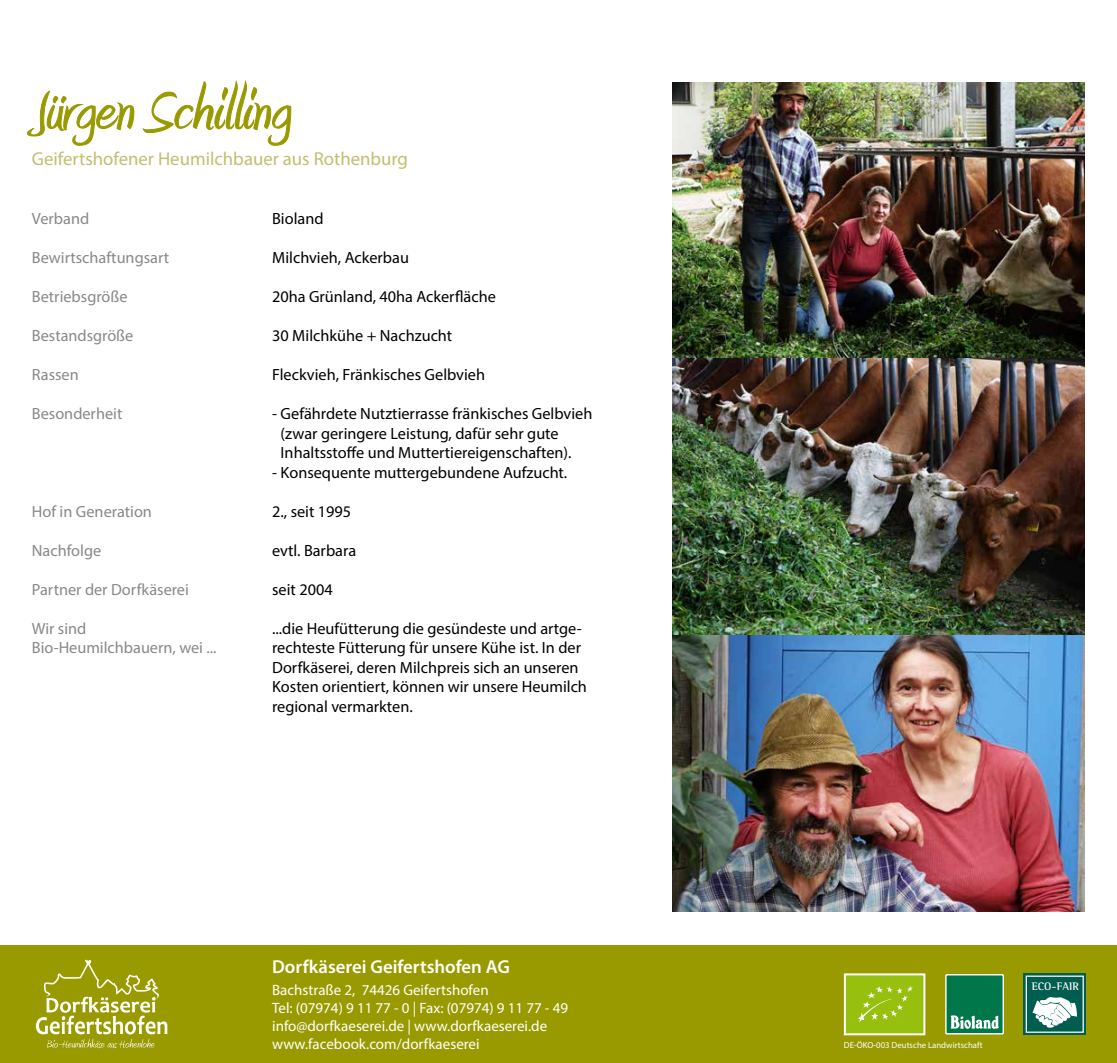
<style>
.page{position:relative;width:1117px;height:1063px;background:#fff}
.page>*{position:absolute;margin:0;border:0;box-sizing:border-box;transform-origin:0 0}
.t1{font:69.62px "Amienne";color:#989a00}
.t2{font:18.75px "Myriad Pro";color:#c0bf70}
.t3{font:600 18.75px "Myriad Pro";color:#fff}
.t4{font:16.25px/19.5px "Myriad Pro";color:#000}
.t5{font:16.25px/19.5px "Myriad Pro";color:#87888a}
.t6{font:15px/18px "Myriad Pro";color:#fff}
.t7{font:700 11.12px "Agfa Rotis Semi Serif";color:#fff}
.t8{font:8.75px "Myriad Pro";color:#fff}
</style>
<div class="page">
<div style="left:0;top:945px;width:1116px;height:117px;background:#989a00"></div>
<svg style="left:36px;top:959px;width:131px;height:89px"></svg>
<div style="left:1023px;top:973px;width:62px;height:61px;background:#005d4f"></div>
<div style="left:1025px;top:975px;width:58px;height:57px;border:1px solid #fff"></div>
<svg style="left:1032px;top:997px;width:44px;height:30px"></svg>
<div style="left:944px;top:974px;width:59px;height:60px;background:#e8e9c8;border-radius:2px"></div>
<div style="left:946px;top:975px;width:56px;height:58px;background:#00764b"></div>
<svg style="left:950px;top:1015px;width:48px;height:14px"></svg>
<div style="left:844px;top:974px;width:80px;height:60px;background:#97bf0d"></div>
<svg style="left:858px;top:986px;width:54px;height:36px"></svg>
<div style="left:843px;top:973px;width:82px;height:62px;border:2px solid #fff"></div>
<svg style="left:27px;top:91px;width:107px;height:55px"></svg>
<svg style="left:143px;top:81px;width:148px;height:65px"></svg>
<img style="left:672px;top:82px;width:411px;height:830px">
<h1 class="t1" style="left:32px;top:79px;width:260px">Jürgen Schilling</h1>
<p class="t2" style="left:32px;top:147px;width:377px">Geifertshofener Heumilchbauer aus Rothenburg</p>
<p class="t5" style="left:32px;top:209px;width:59px">Verband</p>
<p class="t5" style="left:32px;top:248px;width:139px">Bewirtschaftungsart</p>
<p class="t5" style="left:32px;top:287px;width:97px">Betriebsgröße</p>
<p class="t5" style="left:32px;top:326px;width:103px">Bestandsgröße</p>
<p class="t5" style="left:32px;top:365px;width:48px">Rassen</p>
<p class="t5" style="left:32px;top:404px;width:92px">Besonderheit</p>
<p class="t5" style="left:32px;top:501px;width:121px">Hof in Generation</p>
<p class="t5" style="left:32px;top:540px;width:71px">Nachfolge</p>
<p class="t5" style="left:32px;top:579px;width:158px">Partner der Dorfkäserei</p>
<p class="t5" style="left:32px;top:618px;width:186px">Wir sind<br>Bio-Heumilchbauern, wei ...</p>
<p class="t4" style="left:272px;top:209px;width:53px">Bioland</p>
<p class="t4" style="left:272px;top:248px;width:138px">Milchvieh, Ackerbau</p>
<p class="t4" style="left:272px;top:287px;width:225px">20ha Grünland, 40ha Ackerfläche</p>
<p class="t4" style="left:272px;top:326px;width:182px">30 Milchkühe + Nachzucht</p>
<p class="t4" style="left:272px;top:365px;width:214px">Fleckvieh, Fränkisches Gelbvieh</p>
<p class="t4" style="left:280px;top:404px;width:313px;text-indent:-8px">- Gefährdete Nutztierrasse fränkisches Gelbvieh (zwar geringere Leistung, dafür sehr gute<br>Inhaltsstoffe und Muttertiereigenschaften).</p>
<p class="t4" style="left:272px;top:462px;width:296px">- Konsequente muttergebundene Aufzucht.</p>
<p class="t4" style="left:272px;top:501px;width:81px">2., seit 1995</p>
<p class="t4" style="left:272px;top:540px;width:85px">evtl. Barbara</p>
<p class="t4" style="left:272px;top:579px;width:62px">seit 2004</p>
<p class="t4" style="left:272px;top:618px;width:316px">...die Heufütterung die gesündeste und artge&shy;rechteste Fütterung für unsere Kühe ist. In der Dorfkäserei, deren Milchpreis sich an unseren Kosten orientiert, können wir unsere Heumilch regional vermarkten.</p>
<p class="t3" style="left:272px;top:955px;width:239px">Dorfkäserei Geifertshofen AG</p>
<p class="t6" style="left:272px;top:980px;width:297px">Bachstraße 2, 74426 Geifertshofen<br>Tel: (07974) 9 11 77 - 0 | Fax: (07974) 9 11 77 - 49 info@dorfkaeserei.de | www.dorfkaeserei.de www.facebook.com/dorfkaeserei</p>
<p class="t7" style="left:1031px;top:979px;width:49px">ECO-FAIR</p>
<p class="t8" style="left:843px;top:1039px;width:140px">DE-ÖKO-003 Deutsche Landwirtschaft</p>
</div>
